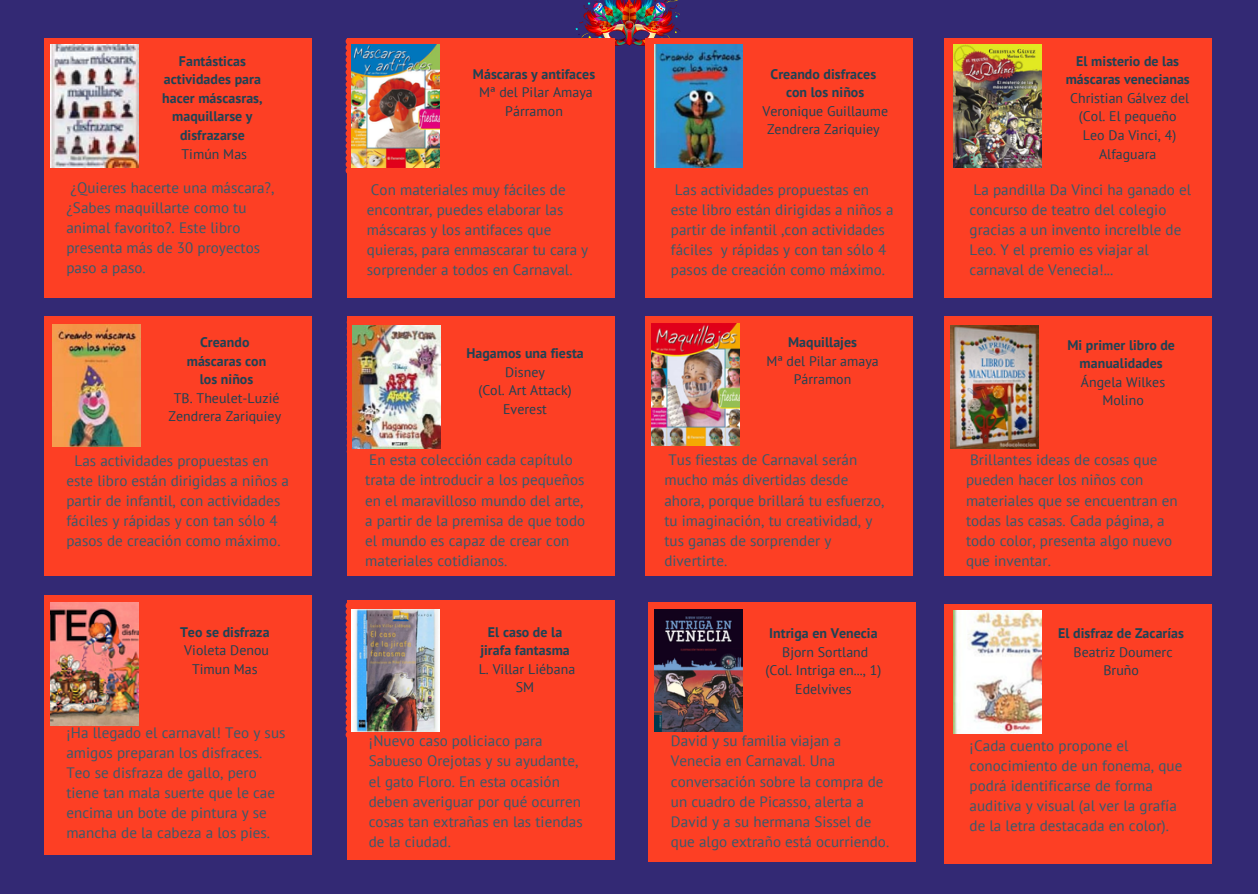
<style>
.page{position:relative;width:1258px;height:894px;background:#fff}
.page>*{position:absolute;margin:0;border:0;box-sizing:border-box;transform-origin:0 0}
.t1{font:15px/20.1px "PT Sans";letter-spacing:.005em;color:#365b6d}
.t2{font:13.8px/18.6px "PT Sans";letter-spacing:.005em;color:#1d4355;text-align:center}
.t3{font:700 13.8px/18.6px "PT Sans";letter-spacing:.005em;color:#1d4355;text-align:center}
</style>
<div class="page">
<div style="left:0;top:0;width:1258px;height:893px;background:#332974"></div>
<img style="left:576px;top:0;width:104px;height:46px">
<div style="left:44px;top:38px;width:268px;height:259px;background:#fd3f24"></div>
<svg style="left:50px;top:44px;width:89px;height:124px"></svg>
<img style="left:50px;top:45px;width:88px;height:122px">
<div style="left:347px;top:38px;width:268px;height:259px;background:#fd3f24"></div>
<svg style="left:346px;top:38px;width:94px;height:136px"></svg>
<img style="left:352px;top:45px;width:88px;height:122px">
<div style="left:944px;top:38px;width:268px;height:259px;background:#fd3f24"></div>
<div style="left:645px;top:38px;width:268px;height:259px;background:#fd3f24"></div>
<svg style="left:654px;top:44px;width:89px;height:124px"></svg>
<img style="left:654px;top:45px;width:88px;height:122px">
<svg style="left:953px;top:44px;width:89px;height:124px"></svg>
<img style="left:953px;top:45px;width:88px;height:122px">
<div style="left:44px;top:316px;width:268px;height:260px;background:#fd3f24"></div>
<div style="left:44px;top:595px;width:268px;height:259px;background:#fd3f24"></div>
<div style="left:347px;top:316px;width:268px;height:260px;background:#fd3f24"></div>
<div style="left:645px;top:316px;width:268px;height:260px;background:#fd3f24"></div>
<div style="left:944px;top:316px;width:268px;height:260px;background:#fd3f24"></div>
<div style="left:347px;top:599px;width:268px;height:260px;background:#fd3f24"></div>
<div style="left:944px;top:603px;width:268px;height:260px;background:#fd3f24"></div>
<div style="left:648px;top:601px;width:268px;height:260px;background:#fd3f24"></div>
<img style="left:53px;top:324px;width:88px;height:122px">
<svg style="left:352px;top:325px;width:89px;height:124px"></svg>
<img style="left:353px;top:326px;width:88px;height:122px">
<svg style="left:739px;top:323px;width:1px;height:123px"></svg>
<img style="left:651px;top:323px;width:88px;height:123px">
<svg style="left:950px;top:325px;width:89px;height:124px"></svg>
<img style="left:950px;top:326px;width:88px;height:122px">
<svg style="left:50px;top:602px;width:89px;height:124px"></svg>
<img style="left:50px;top:602px;width:88px;height:122px">
<svg style="left:346px;top:603px;width:94px;height:135px"></svg>
<img style="left:352px;top:609px;width:88px;height:122px">
<svg style="left:648px;top:601px;width:101px;height:131px"></svg>
<img style="left:654px;top:609px;width:88px;height:122px">
<svg style="left:947px;top:603px;width:100px;height:131px"></svg>
<img style="left:953px;top:610px;width:88px;height:123px">
<p class="t3" style="left:162px;top:51px;width:102px">Fantásticas actividades para hacer máscasras, maquillarse y disfrazarse</p>
<p class="t2" style="left:181px;top:144px;width:67px">Timún Mas</p>
<p class="t1" style="left:66px;top:177px;width:210px">¿Quieres hacerte una máscara?, ¿Sabes maquillarte como tu animal favorito?. Este libro presenta más de 30 proyectos paso a paso.</p>
<p class="t3" style="left:187px;top:333px;width:81px">Creando máscaras con los niños</p>
<p class="t2" style="left:168px;top:388px;width:114px">TB. Theulet-Luzié<br>Zendrera Zariquiey</p>
<p class="t3" style="left:473px;top:64px;width:124px">Máscaras y antifaces</p>
<p class="t2" style="left:479px;top:83px;width:115px">Mª del Pilar Amaya<br>Párramon</p>
<p class="t1" style="left:367px;top:179px;width:223px">Con materiales muy fáciles de encontrar, puedes elaborar las máscaras y los antifaces que quieras, para enmascarar tu cara y sorprender a todos en Carnaval.</p>
<p class="t3" style="left:466px;top:344px;width:119px">Hagamos una fiesta</p>
<p class="t2" style="left:478px;top:362px;width:95px">Disney<br>(Col. Art Attack)<br>Everest</p>
<p class="t3" style="left:770px;top:64px;width:107px">Creando disfraces con los niños</p>
<p class="t2" style="left:762px;top:101px;width:127px">Veronique Guillaume<br>Zendrera Zariquiey</p>
<p class="t3" style="left:1065px;top:51px;width:126px">El misterio de las máscaras venecianas</p>
<p class="t2" style="left:1070px;top:88px;width:121px">Christian Gálvez del (Col. El pequeño<br>Leo Da Vinci, 4)<br>Alfaguara</p>
<p class="t1" style="left:671px;top:179px;width:224px">Las actividades propuestas en este libro están dirigidas a niños a partir de infantil ,con actividades fáciles y rápidas y con tan sólo 4 pasos de creación como máximo.</p>
<p class="t1" style="left:969px;top:179px;width:223px">La pandilla Da Vinci ha ganado el concurso de teatro del colegio gracias a un invento increIble de<br>Leo. Y el premio es viajar al carnaval de Venecia!...</p>
<p class="t3" style="left:788px;top:333px;width:70px">Maquillajes</p>
<p class="t2" style="left:766px;top:351px;width:114px">Mª del Pilar amaya<br>Párramon</p>
<p class="t3" style="left:1067px;top:335px;width:109px">Mi primer libro de manualidades</p>
<p class="t2" style="left:1081px;top:372px;width:86px">Ángela Wilkes<br>Molino</p>
<p class="t1" style="left:66px;top:450px;width:224px;text-indent:8px">Las actividades propuestas en este libro están dirigidas a niños a partir de infantil, con actividades fáciles y rápidas y con tan sólo 4 pasos de creación como máximo.</p>
<p class="t1" style="left:365px;top:449px;width:222px">En esta colección cada capítulo trata de introducir a los pequeños en el maravilloso mundo del arte, a partir de la premisa de que todo el mundo es capaz de crear con materiales cotidianos.</p>
<p class="t1" style="left:664px;top:449px;width:222px">Tus fiestas de Carnaval serán mucho más divertidas desde ahora, porque brillará tu esfuerzo, tu imaginación, tu creatividad, y tus ganas de sorprender y divertirte.</p>
<p class="t1" style="left:966px;top:449px;width:213px">Brillantes ideas de cosas que pueden hacer los niños con materiales que se encuentran en todas las casas. Cada página, a todo color, presenta algo nuevo que inventar.</p>
<p class="t3" style="left:180px;top:622px;width:91px">Teo se disfraza</p>
<p class="t2" style="left:184px;top:640px;width:86px">Violeta Denou<br>Timun Mas</p>
<p class="t1" style="left:66px;top:722px;width:221px">¡Ha llegado el carnaval! Teo y sus amigos preparan los disfraces.<br>Teo se disfraza de gallo, pero tiene tan mala suerte que le cae encima un bote de pintura y se mancha de la cabeza a los pies.</p>
<p class="t3" style="left:480px;top:622px;width:91px">El caso de la jirafa fantasma</p>
<p class="t2" style="left:479px;top:659px;width:98px">L. Villar Liébana<br>SM</p>
<p class="t3" style="left:769px;top:623px;width:110px">Intriga en Venecia</p>
<p class="t2" style="left:765px;top:642px;width:117px">Bjorn Sortland (Col. Intriga en..., 1)<br>Edelvives</p>
<p class="t3" style="left:1058px;top:623px;width:127px">El disfraz de Zacarías</p>
<p class="t2" style="left:1073px;top:642px;width:101px">Beatriz Doumerc<br>Bruño</p>
<p class="t1" style="left:369px;top:730px;width:215px">¡Nuevo caso policiaco para<br>Sabueso Orejotas y su ayudante, el gato Floro. En esta ocasión deben averiguar por qué ocurren cosas tan extrañas en las tiendas de la ciudad.</p>
<p class="t1" style="left:671px;top:730px;width:220px">David y su familia viajan a<br>Venecia en Carnaval. Una conversación sobre la compra de un cuadro de Picasso, alerta a<br>David y a su hermana Sissel de que algo extraño está ocurriendo.</p>
<p class="t1" style="left:969px;top:734px;width:214px">¡Cada cuento propone el conocimiento de un fonema, que podrá identificarse de forma auditiva y visual (al ver la grafía de la letra destacada en color).</p>
</div>
